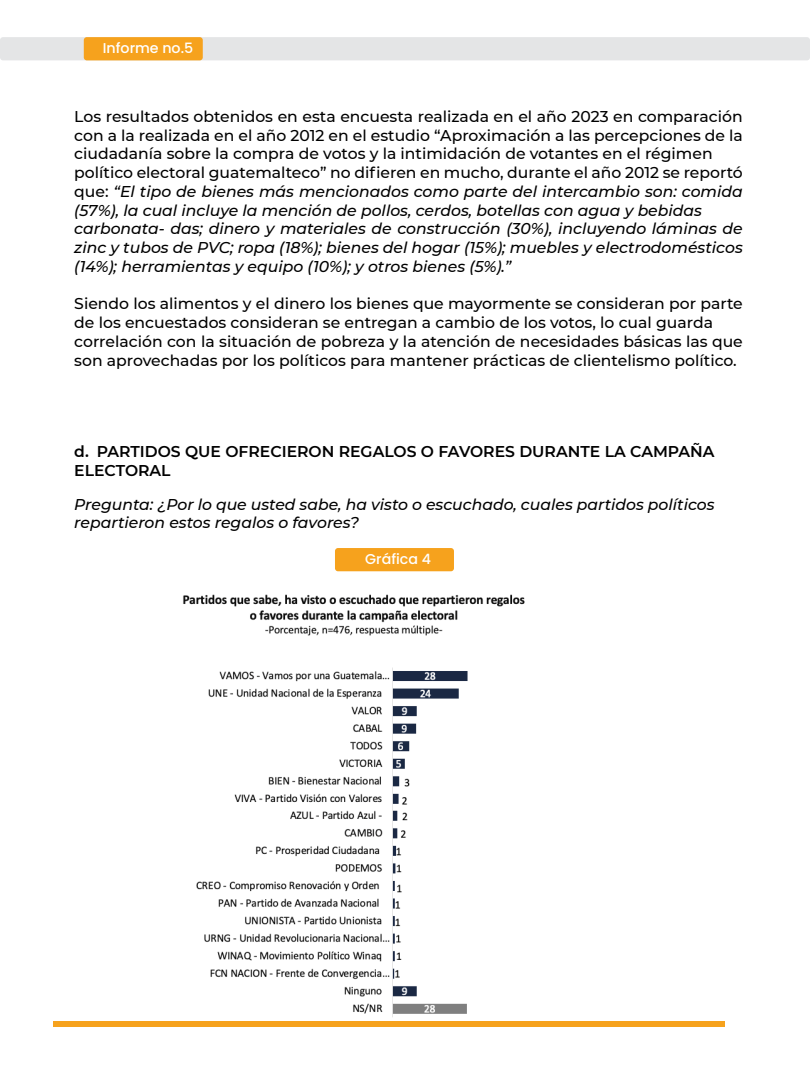
<style>
.page{position:relative;width:810px;height:1080px;background:#fff}
.page>*{position:absolute;margin:0;border:0;box-sizing:border-box;transform-origin:0 0}
.t1{font:italic 500 15.62px/18.8px "Montserrat";color:#000}
.t2{font:500 15.62px/18.8px "Montserrat";color:#000}
.t3{font:600 15.62px/18.8px "Montserrat";color:#000}
.t4{font:500 14.25px "Poppins";color:#fff}
.s1{font-style:normal}
</style>
<div class="page">
<div style="left:0;top:37px;width:810px;height:23px;background:#e4e5e6;border-radius:3px"></div>
<div style="left:84px;top:37px;width:119px;height:23px;background:#f6a21d;border-radius:3px"></div>
<div style="left:335px;top:548px;width:119px;height:23px;background:#f6a21d;border-radius:3px"></div>
<img style="left:183px;top:594px;width:342px;height:423px">
<div style="left:53px;top:1021px;width:672px;height:6px;background:#f6a21d"></div>
<p class="t4" style="left:103px;top:40px;width:92px">Informe no.5</p>
<p class="t1" style="left:74px;top:106px;width:670px"><span class="s1">Los resultados obtenidos en esta encuesta realizada en el año 2023 en comparación con a la realizada en el año 2012 en el estudio “Aproximación a las percepciones de la ciudadanía sobre la compra de votos y la intimidación de votantes en el régimen político electoral guatemalteco” no difieren en mucho, durante el año 2012 se reportó que:</span> “El tipo de bienes más mencionados como parte del intercambio son: comida (57%), la cual incluye la mención de pollos, cerdos, botellas con agua y bebidas carbonata- das; dinero y materiales de construcción (30%), incluyendo láminas de zinc y tubos de PVC; ropa (18%); bienes del hogar (15%); muebles y electrodomésticos (14%); herramientas y equipo (10%); y otros bienes (5%).”</p>
<p class="t2" style="left:74px;top:294px;width:670px">Siendo los alimentos y el dinero los bienes que mayormente se consideran por parte de los encuestados consideran se entregan a cambio de los votos, lo cual guarda correlación con la situación de pobreza y la atención de necesidades básicas las que son aprovechadas por los políticos para mantener prácticas de clientelismo político.</p>
<p class="t3" style="left:74px;top:441px;width:642px">d. PARTIDOS QUE OFRECIERON REGALOS O FAVORES DURANTE LA CAMPAÑA<br>ELECTORAL</p>
<p class="t1" style="left:74px;top:494px;width:642px">Pregunta: ¿Por lo que usted sabe, ha visto o escuchado, cuales partidos políticos repartieron estos regalos o favores?</p>
<p class="t4" style="left:365px;top:551px;width:67px">Gráfica 4</p>
</div>
